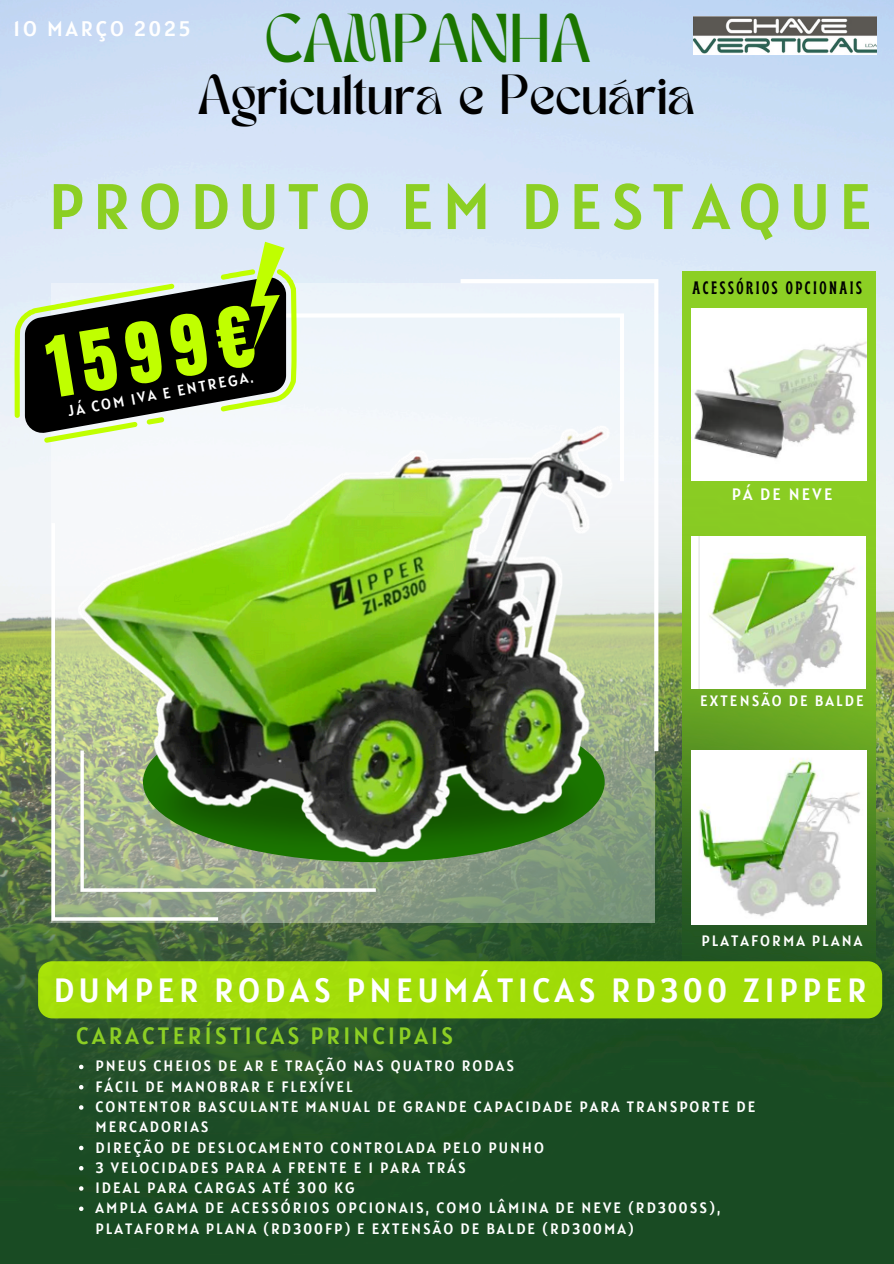
<style>
.page{position:relative;width:894px;height:1264px;background:#fff}
.page>*{position:absolute;margin:0;border:0;box-sizing:border-box;transform-origin:0 0}
.t1{font:71.1px "Anton";color:#c0ff00}
.t2{font:64.35px "Alatsi";letter-spacing:.14em;color:#8ccf24}
.t3{font:48.15px "TANMERINGUE";color:#1b7600}
.t4{font:39.45px "TANMERINGUE";color:#000}
.t5{font:33.45px "Alatsi";letter-spacing:.14em;color:#fff}
.t6{font:23.55px "Alatsi";letter-spacing:.14em;color:#8ccf24}
.t7{font:21px "Alatsi";letter-spacing:.145em;color:#fff}
.t8{font:700 condensed 18px "Brice";letter-spacing:.14em;color:#000}
.t9{font:16.5px "Alatsi";letter-spacing:.14em;color:#fff}
.t10{font:15px/20.2px "Alatsi";letter-spacing:.14em;color:#fff}
</style>
<div class="page">
<img style="left:0;top:0;width:893px;height:423px">
<div style="left:682px;top:271px;width:193px;height:693px;background:#8ccf24"></div>
<img style="left:0;top:423px;width:893px;height:840px">
<svg style="left:51px;top:283px;width:604px;height:639px;background:#c1cfc5"></svg>
<img style="left:67px;top:442px;width:567px;height:478px">
<img style="left:51px;top:523px;width:167px;height:397px">
<svg style="left:80px;top:750px;width:295px;height:141px;background:#6e875e"></svg>
<svg style="left:460px;top:279px;width:198px;height:472px"></svg>
<svg style="left:273px;top:313px;width:351px;height:168px;fill:#f1f6fa"></svg>
<img style="left:691px;top:750px;width:175px;height:174px">
<img style="left:691px;top:536px;width:174px;height:152px">
<img style="left:691px;top:308px;width:175px;height:172px">
<img style="left:693px;top:17px;width:183px;height:37px">
<svg style="left:15px;top:242px;width:281px;height:200px;background:#6b7363"></svg>
<div style="left:38px;top:961px;width:843px;height:57px;background:#a1dc08"></div>
<svg style="left:79px;top:1064px;width:4px;height:5px"></svg>
<svg style="left:79px;top:1084px;width:4px;height:5px"></svg>
<svg style="left:79px;top:1105px;width:4px;height:4px"></svg>
<svg style="left:79px;top:1145px;width:4px;height:5px"></svg>
<svg style="left:79px;top:1165px;width:4px;height:5px"></svg>
<svg style="left:79px;top:1186px;width:4px;height:4px"></svg>
<svg style="left:79px;top:1206px;width:4px;height:4px"></svg>
<h2 class="t7" style="left:14px;top:15px;width:178px">1O MARÇO 2025</h2>
<p class="t3" style="left:265px;top:13px;width:327px">CAMPANHA</p>
<h3 class="t4" style="left:198px;top:74px;width:498px">Agricultura e Pecuária</h3>
<h6 class="t2" style="left:48px;top:165px;width:824px">PRODUTO EM DESTAQUE</h6>
<p class="t1" style="left:40px;top:317px;width:209px;rotate:-9deg">1599€</p>
<p class="t10" style="left:66px;top:400px;width:189px;rotate:-10deg">JÁ COM IVA E ENTREGA.</p>
<p class="t8" style="left:692px;top:280px;width:171px">ACESSÓRIOS OPCIONAIS</p>
<p class="t9" style="left:731px;top:483px;width:102px">PÁ DE NEVE</p>
<p class="t10" style="left:700px;top:691px;width:165px">EXTENSÃO DE BALDE</p>
<p class="t10" style="left:701px;top:930px;width:162px">PLATAFORMA PLANA</p>
<h1 class="t5" style="left:54px;top:968px;width:813px">DUMPER RODAS PNEUMÁTICAS RD300 ZIPPER</h1>
<p class="t6" style="left:76px;top:1020px;width:378px">CARACTERÍSTICAS PRINCIPAIS</p>
<p class="t10" style="left:95px;top:1055px;width:420px">PNEUS CHEIOS DE AR E TRAÇÃO NAS QUATRO RODAS</p>
<h1 class="t10" style="left:95px;top:1076px;width:259px">FÁCIL DE MANOBRAR E FLEXÍVEL</h1>
<p class="t10" style="left:95px;top:1096px;width:661px">CONTENTOR BASCULANTE MANUAL DE GRANDE CAPACIDADE PARA TRANSPORTE DE<br>MERCADORIAS</p>
<p class="t10" style="left:95px;top:1136px;width:450px">DIREÇÃO DE DESLOCAMENTO CONTROLADA PELO PUNHO</p>
<p class="t10" style="left:95px;top:1157px;width:371px">3 VELOCIDADES PARA A FRENTE E 1 PARA TRÁS</p>
<p class="t10" style="left:95px;top:1177px;width:260px">IDEAL PARA CARGAS ATÉ 300 KG</p>
<p class="t10" style="left:95px;top:1197px;width:626px">AMPLA GAMA DE ACESSÓRIOS OPCIONAIS, COMO LÂMINA DE NEVE (RD300SS),<br>PLATAFORMA PLANA (RD300FP) E EXTENSÃO DE BALDE (RD300MA)</p>
</div>
